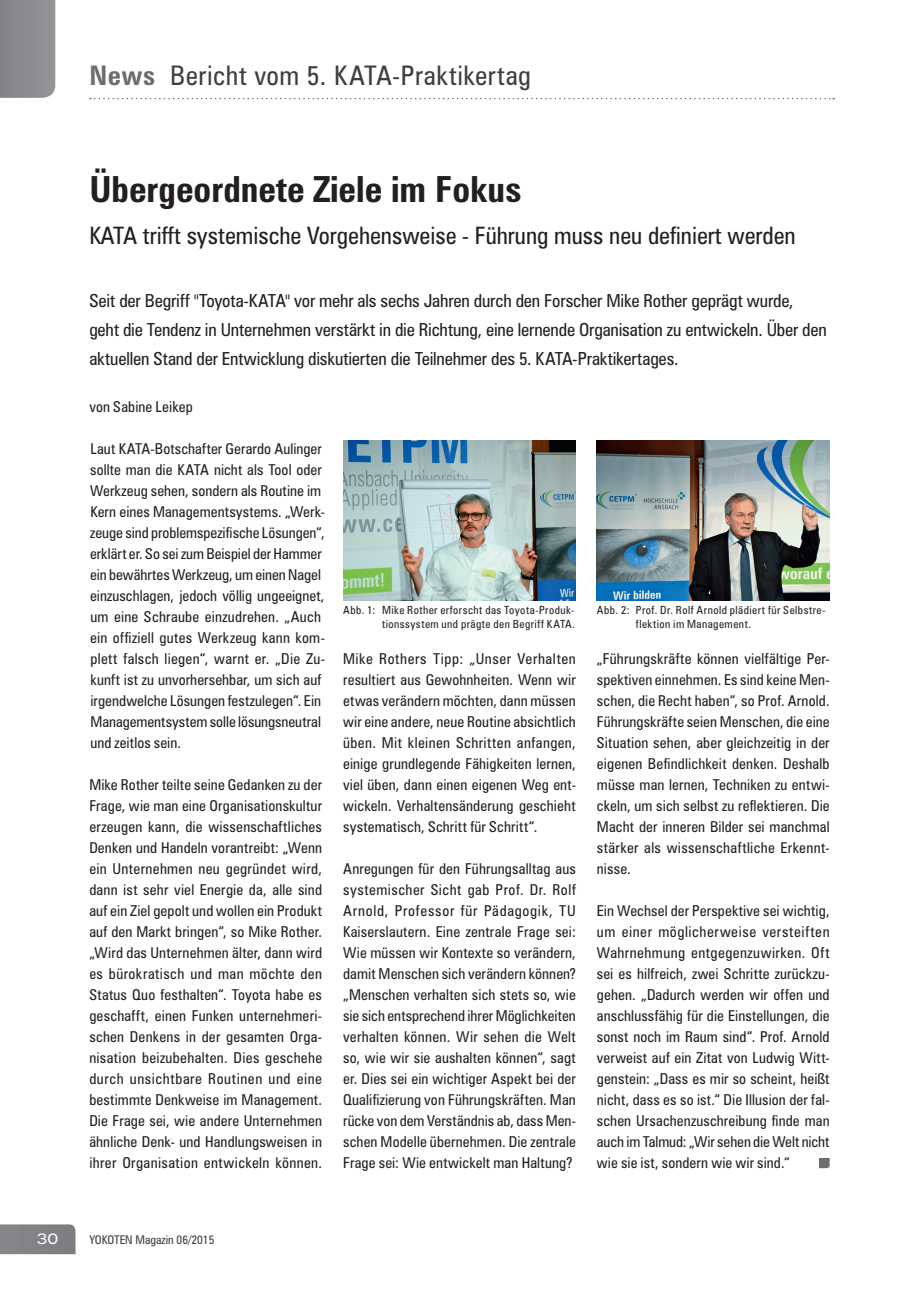
<style>
.page{position:relative;width:919px;height:1289px;background:#fff}
.page>*{position:absolute;margin:0;border:0;box-sizing:border-box;transform-origin:0 0}
.t1{font:700 condensed 36px "Zurich BT";color:#231f20}
.t2{font:condensed 27px "Zurich BT";letter-spacing:.02em;color:#3e3e3f}
.t3{font:condensed 24px "Zurich BT";color:#231f20}
.t4{font:condensed 18px/29.2px "Zurich BT";letter-spacing:-.01em;color:#231f20}
.t5{font:condensed 15px/21px "Zurich BT";letter-spacing:.005em;color:#231f20;text-align:justify}
.t6{font:expanded 15px "Zurich BT";color:#fff}
.t7{font:condensed 12px "Zurich BT";color:#3e3e3f}
.t8{font:condensed 11.25px/13.5px "Zurich BT";letter-spacing:.04em;color:#231f20;text-align:right}
.s1{font-weight:700;color:#6c6d70}
</style>
<div class="page">
<img style="left:343px;top:440px;width:233px;height:161px">
<img style="left:597px;top:440px;width:232px;height:161px">
<svg style="left:90px;top:98px;width:744px;height:1px"></svg>
<svg style="left:819px;top:1158px;width:10px;height:10px"></svg>
<svg style="left:0;top:0;width:55px;height:98px;background:#8a8c8f"></svg>
<div style="left:0;top:1224px;width:75px;height:30px;background:#818386"></div>
<h2 class="t2" style="left:89px;top:59px;width:443px"><span class="s1">News</span> Bericht vom 5. KATA-Praktikertag</h2>
<h1 class="t1" style="left:89px;top:167px;width:433px">Übergeordnete Ziele im Fokus</h1>
<h3 class="t3" style="left:89px;top:220px;width:707px">KATA trifft systemische Vorgehensweise - Führung muss neu definiert werden</h3>
<p class="t4" style="left:89px;top:285px;width:739px">Seit der Begriff "Toyota-KATA" vor mehr als sechs Jahren durch den Forscher Mike Rother geprägt wurde, geht die Tendenz in Unternehmen verstärkt in die Richtung, eine lernende Organisation zu entwickeln. Über den aktuellen Stand der Entwicklung diskutierten die Teilnehmer des 5. KATA-Praktikertages.</p>
<p class="t5" style="left:89px;top:396px;width:105px">von Sabine Leikep</p>
<p class="t5" style="left:90px;top:438px;width:236px;text-align:left">Laut KATA-Botschafter Gerardo Aulinger sollte man die KATA nicht als Tool oder Werkzeug sehen, sondern als Routine im Kern eines Managementsystems. „Werk&shy;zeuge sind problemspezifische Lösungen“, erklärt er. So sei zum Beispiel der Hammer ein bewährtes Werkzeug, um einen Nagel einzuschlagen, jedoch völlig ungeeignet, um eine Schraube einzudrehen. „Auch ein offiziell gutes Werkzeug kann kom&shy;plett falsch liegen“, warnt er. „Die Zu&shy;kunft ist zu unvorhersehbar, um sich auf irgendwelche Lösungen festzulegen“. Ein Managementsystem solle lösungsneutral und zeitlos sein.</p>
<p class="t5" style="left:89px;top:774px;width:234px">Mike Rother teilte seine Gedanken zu der Frage, wie man eine Organisationskultur erzeugen kann, die wissenschaftliches Denken und Handeln vorantreibt: „Wenn ein Unternehmen neu gegründet wird, dann ist sehr viel Energie da, alle sind auf ein Ziel gepolt und wollen ein Produkt auf den Markt bringen“, so Mike Rother. „Wird das Unternehmen älter, dann wird es bürokratisch und man möchte den Status Quo festhalten“. Toyota habe es geschafft, einen Funken unternehmeri&shy;schen Denkens in der gesamten Orga&shy;nisation beizubehalten. Dies geschehe durch unsichtbare Routinen und eine bestimmte Denkweise im Management.<br>Die Frage sei, wie andere Unternehmen ähnliche Denk- und Handlungsweisen in ihrer Organisation entwickeln können.</p>
<p class="t8" style="left:343px;top:603px;width:233px">Abb. 1: Mike Rother erforscht das Toyota-Produk&shy;tionssystem und prägte den Begriff KATA.</p>
<p class="t8" style="left:636px;top:603px;width:191px;text-align:left;text-indent:-39px">Abb. 2: Prof. Dr. Rolf Arnold plädiert für Selbstre&shy;flektion im Management.</p>
<p class="t5" style="left:343px;top:648px;width:234px">Mike Rothers Tipp: „Unser Verhalten resultiert aus Gewohnheiten. Wenn wir etwas verändern möchten, dann müssen wir eine andere, neue Routine absichtlich üben. Mit kleinen Schritten anfangen, einige grundlegende Fähigkeiten lernen, viel üben, dann einen eigenen Weg ent&shy;wickeln. Verhaltensänderung geschieht systematisch, Schritt für Schritt“.</p>
<p class="t5" style="left:343px;top:858px;width:234px">Anregungen für den Führungsalltag aus systemischer Sicht gab Prof. Dr. Rolf Arnold, Professor für Pädagogik, TU Kaiserslautern. Eine zentrale Frage sei:<br>Wie müssen wir Kontexte so verändern, damit Menschen sich verändern können? „Menschen verhalten sich stets so, wie sie sich entsprechend ihrer Möglichkeiten verhalten können. Wir sehen die Welt so, wie wir sie aushalten können“, sagt er. Dies sei ein wichtiger Aspekt bei der Qualifizierung von Führungskräften. Man rücke von dem Verständnis ab, dass Men&shy;schen Modelle übernehmen. Die zentrale Frage sei: Wie entwickelt man Haltung?</p>
<p class="t5" style="left:597px;top:648px;width:234px">„Führungskräfte können vielfältige Per&shy;spektiven einnehmen. Es sind keine Men&shy;schen, die Recht haben“, so Prof. Arnold.<br>Führungskräfte seien Menschen, die eine Situation sehen, aber gleichzeitig in der eigenen Befindlichkeit denken. Deshalb müsse man lernen, Techniken zu entwi&shy;ckeln, um sich selbst zu reflektieren. Die Macht der inneren Bilder sei manchmal stärker als wissenschaftliche Erkennt&shy;nisse.</p>
<p class="t5" style="left:597px;top:900px;width:234px">Ein Wechsel der Perspektive sei wichtig, um einer möglicherweise versteiften Wahrnehmung entgegenzuwirken. Oft sei es hilfreich, zwei Schritte zurückzu&shy;gehen. „Dadurch werden wir offen und anschlussfähig für die Einstellungen, die sonst noch im Raum sind“. Prof. Arnold verweist auf ein Zitat von Ludwig Witt&shy;genstein: „Dass es mir so scheint, heißt nicht, dass es so ist.“ Die Illusion der fal&shy;schen Ursachenzuschreibung finde man auch im Talmud: „Wir sehen die Welt nicht wie sie ist, sondern wie wir sind.“</p>
<p class="t6" style="left:37px;top:1230px;width:23px">30</p>
<p class="t7" style="left:89px;top:1232px;width:127px">YOKOTEN Magazin 06/2015</p>
</div>
